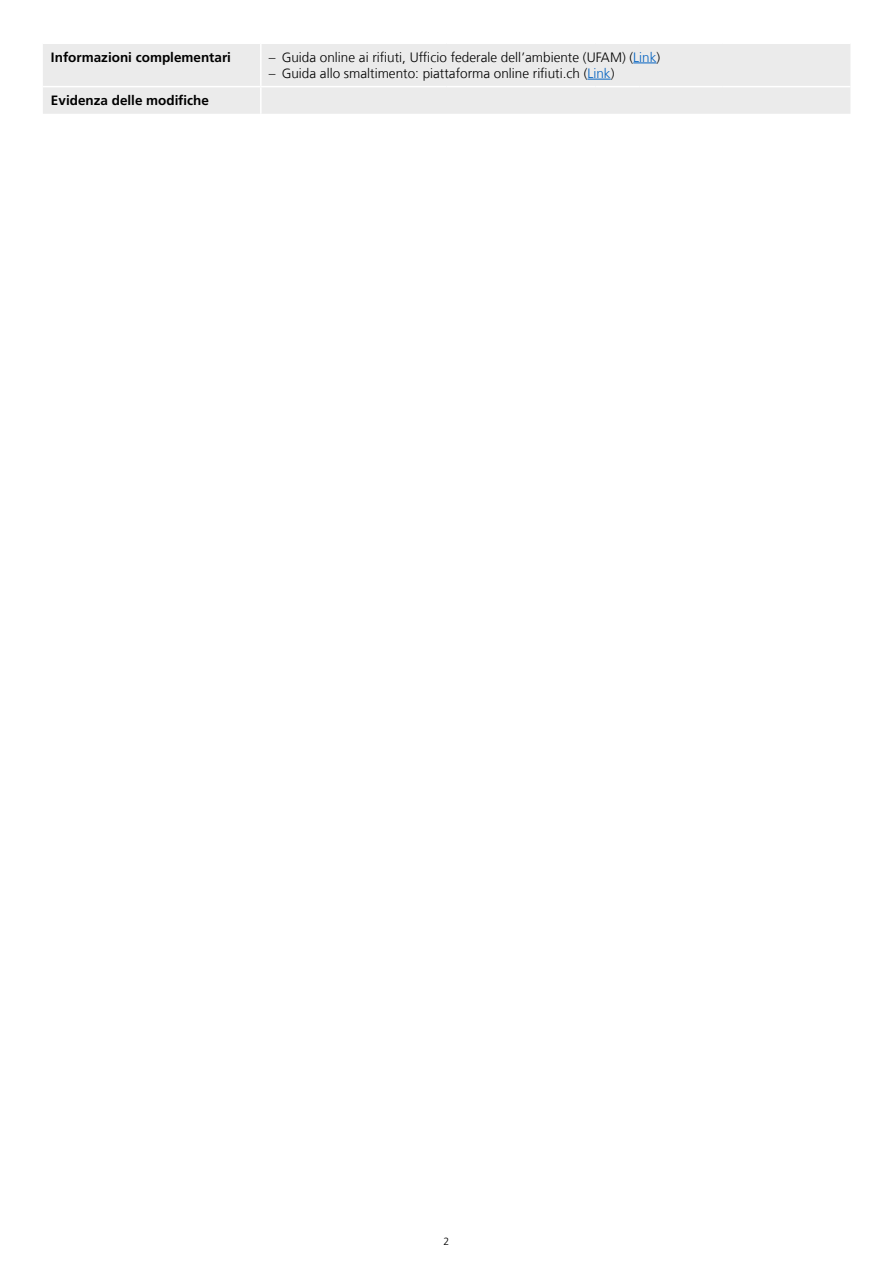
<style>
.page{position:relative;width:893px;height:1263px;background:#fff}
.page>*{position:absolute;margin:0;border:0;box-sizing:border-box;transform-origin:0 0}
.t1{font:300 13.5px "Frutiger LT Com";color:#000}
.Zwischentitel_fett{font:700 13.5px "Frutiger LT Com";color:#000}
.t2{font:300 10.5px "Frutiger LT Com";color:#000}
.s1{color:#0563c1}
</style>
<div class="page">
<div style="left:43px;top:44px;width:807px;height:70px;background:#ebebeb"></div>
<hr style="left:260px;top:44px;width:2px;height:42px;background:#fff">
<hr style="left:260px;top:87px;width:2px;height:27px;background:#fff">
<hr style="left:43px;top:86px;width:218px;height:1px;background:#fff">
<hr style="left:261px;top:86px;width:185px;height:1px;background:#fff">
<hr style="left:446px;top:86px;width:149px;height:1px;background:#fff">
<hr style="left:595px;top:86px;width:45px;height:1px;background:#fff">
<hr style="left:640px;top:86px;width:83px;height:1px;background:#fff">
<hr style="left:723px;top:86px;width:127px;height:1px;background:#fff">
<svg style="left:633px;top:63px;width:23px;height:1px"></svg>
<svg style="left:587px;top:79px;width:24px;height:1px"></svg>
<h1 class="Zwischentitel_fett" style="left:51px;top:49px;width:182px">Informazioni complementari</h1>
<p class="t1" style="left:269px;top:49px;width:393px">– Guida online ai rifiuti, Ufficio federale dell’ambiente (UFAM) (<span class="s1">Link</span>)</p>
<p class="t1" style="left:269px;top:66px;width:347px">– Guida allo smaltimento: piattaforma online rifiuti.ch (<span class="s1">Link</span>)</p>
<h1 class="Zwischentitel_fett" style="left:51px;top:93px;width:160px">Evidenza delle modifiche</h1>
<p class="t2" style="left:444px;top:1235px;width:7px">2</p>
</div>
